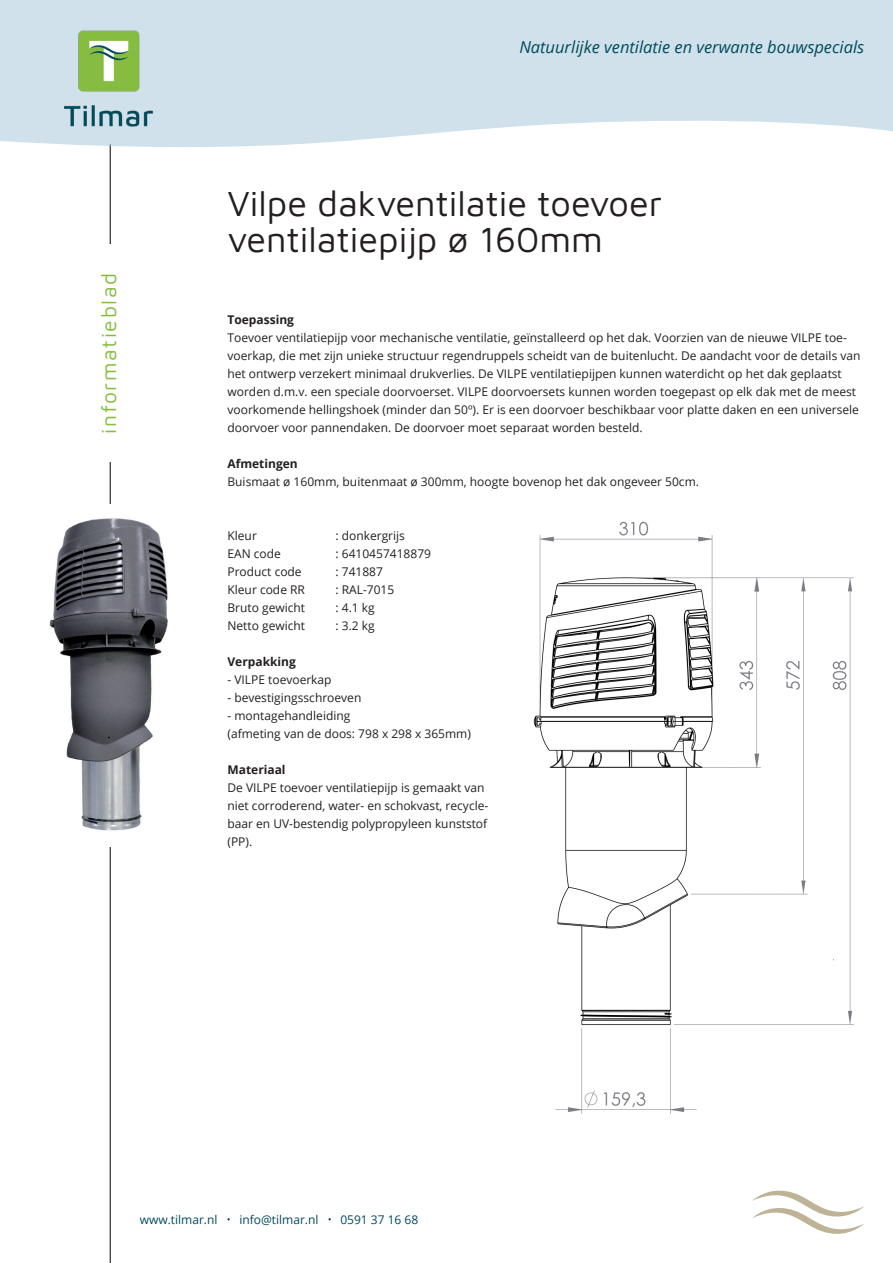
<style>
.page{position:relative;width:893px;height:1263px;background:#fff}
.page>*{position:absolute;margin:0;border:0;box-sizing:border-box;transform-origin:0 0}
.t1{font:36px "Maven Pro";color:#231f20}
.t2{font:21px "Maven Pro";letter-spacing:.08em;color:#86bd40}
.t3{font:italic 16.5px "Open Sans";color:#004b5a}
.t4{font:12px/18px "Open Sans";color:#231f20}
.t5{font:700 12px "Open Sans";color:#231f20}
.t6{font:12px "Open Sans";color:#004b5a}
</style>
<div class="page">
<hr style="left:110px;top:144px;width:1px;height:1119px;background:#000">
<svg style="left:0;top:0;width:893px;height:148px;background:#d4e4ed"></svg>
<img style="left:60px;top:29px;width:98px;height:99px">
<svg style="left:752px;top:1190px;width:112px;height:44px"></svg>
<div style="left:96px;top:244px;width:28px;height:218px;background:#fff"></div>
<img style="left:533px;top:521px;width:322px;height:593px">
<img style="left:49px;top:505px;width:119px;height:341px">
<p class="t2" style="left:95px;top:434px;width:162px;rotate:-90deg">informatieblad</p>
<p class="t3" style="left:519px;top:35px;width:346px">Natuurlijke ventilatie en verwante bouwspecials</p>
<p class="t1" style="left:227px;top:179px;width:436px">Vilpe dakventilatie toevoer</p>
<p class="t1" style="left:227px;top:215px;width:377px">ventilatiepijp ø 160mm</p>
<p class="t5" style="left:227px;top:311px;width:68px">Toepassing</p>
<p class="t4" style="left:227px;top:328px;width:635px">Toevoer ventilatiepijp voor mechanische ventilatie, geïnstalleerd op het dak. Voorzien van de nieuwe VILPE toe&shy;voerkap, die met zijn unieke structuur regendruppels scheidt van de buitenlucht. De aandacht voor de details van het ontwerp verzekert minimaal drukverlies. De VILPE ventilatiepijpen kunnen waterdicht op het dak geplaatst worden d.m.v. een speciale doorvoerset. VILPE doorvoersets kunnen worden toegepast op elk dak met de meest voorkomende hellingshoek (minder dan 50º). Er is een doorvoer beschikbaar voor platte daken en een universele doorvoer voor pannendaken. De doorvoer moet separaat worden besteld.</p>
<p class="t5" style="left:227px;top:455px;width:72px">Afmetingen</p>
<p class="t4" style="left:227px;top:472px;width:473px">Buismaat ø 160mm, buitenmaat ø 300mm, hoogte bovenop het dak ongeveer 50cm.</p>
<p class="t4" style="left:227px;top:526px;width:31px">Kleur</p>
<p class="t4" style="left:335px;top:526px;width:71px">: donkergrijs</p>
<p class="t4" style="left:227px;top:544px;width:55px">EAN code</p>
<p class="t4" style="left:335px;top:544px;width:97px">: 6410457418879</p>
<p class="t4" style="left:227px;top:562px;width:76px">Product code</p>
<p class="t4" style="left:335px;top:562px;width:49px">: 741887</p>
<p class="t4" style="left:227px;top:580px;width:79px">Kleur code RR</p>
<p class="t4" style="left:335px;top:580px;width:60px">: RAL-7015</p>
<p class="t4" style="left:227px;top:598px;width:79px">Bruto gewicht</p>
<p class="t4" style="left:335px;top:598px;width:41px">: 4.1 kg</p>
<p class="t4" style="left:227px;top:616px;width:79px">Netto gewicht</p>
<p class="t4" style="left:335px;top:616px;width:41px">: 3.2 kg</p>
<p class="t5" style="left:227px;top:653px;width:70px">Verpakking</p>
<p class="t4" style="left:227px;top:670px;width:106px">- VILPE toevoerkap</p>
<p class="t4" style="left:227px;top:688px;width:135px">- bevestigingsschroeven</p>
<p class="t4" style="left:227px;top:706px;width:124px">- montagehandleiding</p>
<p class="t4" style="left:227px;top:724px;width:245px">(afmeting van de doos: 798 x 298 x 365mm)</p>
<p class="t5" style="left:227px;top:761px;width:60px">Materiaal</p>
<p class="t4" style="left:227px;top:778px;width:262px">De VILPE toevoer ventilatiepijp is gemaakt van niet corroderend, water- en schokvast, recycle&shy;baar en UV-bestendig polypropyleen kunststof (PP).</p>
<p class="t6" style="left:140px;top:1211px;width:79px">www.tilmar.nl</p>
<p class="t6" style="left:239px;top:1211px;width:81px">info@tilmar.nl</p>
<p class="t6" style="left:340px;top:1211px;width:80px">0591 37 16 68</p>
</div>
